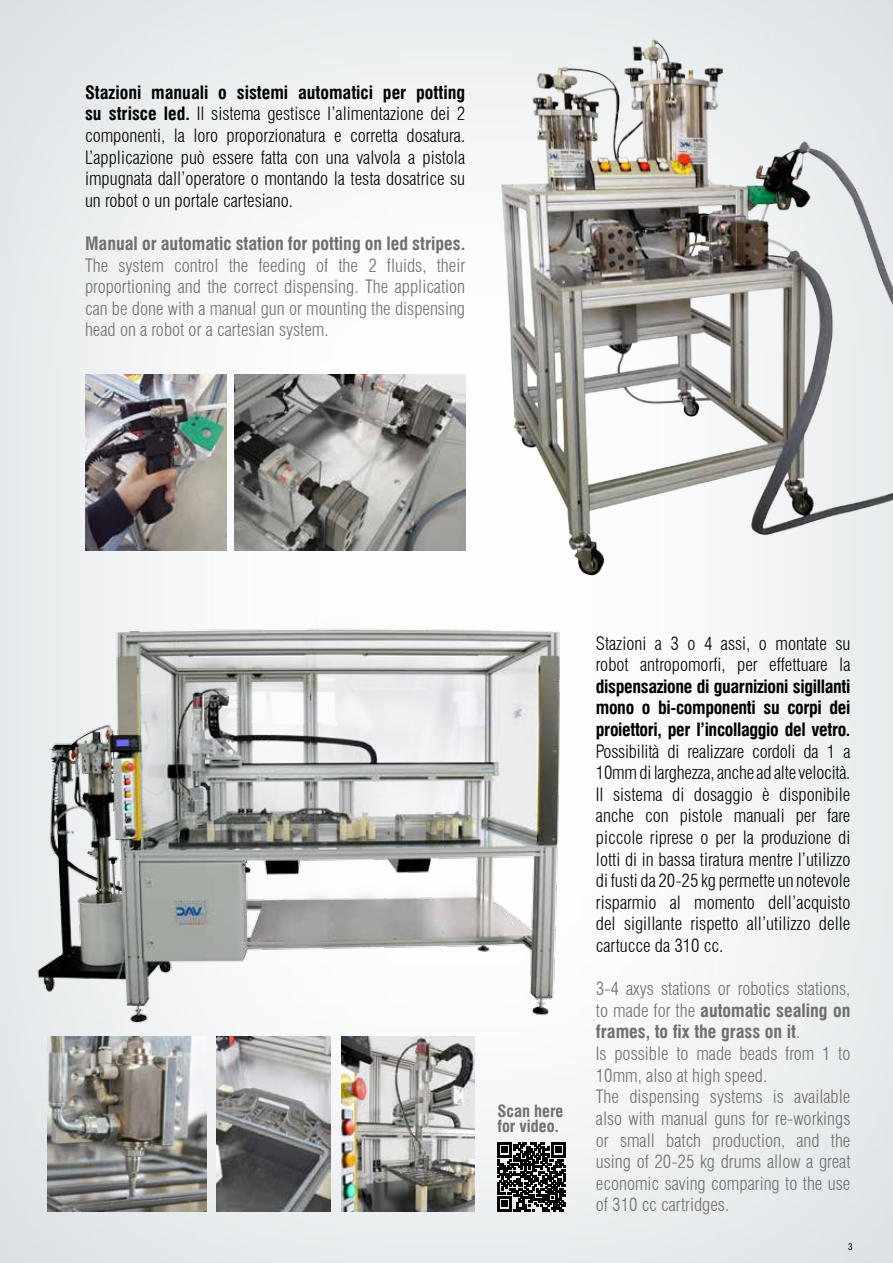
<style>
.page{position:relative;width:893px;height:1263px;background:#fff}
.page>*{position:absolute;margin:0;border:0;box-sizing:border-box;transform-origin:0 0}
.t1{font:300 condensed 18px/21.6px "Swiss 721 BT";color:#000;text-align:justify}
.t2{font:300 condensed 18px/21.6px "Swiss 721 BT";color:#706f6f;text-align:justify}
.t3{font:700 condensed 18px/21.6px "Swiss 721 BT";letter-spacing:-.02em;color:#000;text-align:justify}
.t4{font:700 condensed 18px "Swiss 721 BT";color:#706f6f}
.t5{font:700 condensed 16.5px/15px "Swiss 721 BT";color:#706f6f}
.t6{font:condensed 9px "Swiss 721 BT";color:#000}
.s1{font-weight:700}
</style>
<div class="page">
<div style="left:0;top:0;width:893px;height:1263px;background:#9aaab3;opacity:.5"></div>
<img style="left:234px;top:374px;width:231px;height:176px">
<img style="left:85px;top:374px;width:141px;height:176px">
<img style="left:489px;top:21px;width:404px;height:563px">
<img style="left:35px;top:606px;width:539px;height:439px">
<img style="left:47px;top:1037px;width:159px;height:174px">
<img style="left:341px;top:1037px;width:133px;height:174px">
<img style="left:217px;top:1037px;width:114px;height:174px">
<svg style="left:497px;top:1143px;width:69px;height:68px"></svg>
<p class="t1" style="left:85px;top:81px;width:382px"><span class="s1">Stazioni manuali o sistemi automatici per potting su strisce led.</span> Il sistema gestisce l’alimentazione dei 2 componenti, la loro proporzionatura e corretta dosatura.<br>L’applicazione può essere fatta con una valvola a pistola impugnata dall’operatore o montando la testa dosatrice su un robot o un portale cartesiano.</p>
<p class="t4" style="left:85px;top:233px;width:382px">Manual or automatic station for potting on led stripes.</p>
<p class="t2" style="left:85px;top:254px;width:382px">The system control the feeding of the 2 fluids, their proportioning and the correct dispensing. The application can be done with a manual gun or mounting the dispensing head on a robot or a cartesian system.</p>
<p class="t5" style="left:497px;top:1103px;width:67px">Scan here for video.</p>
<p class="t1" style="left:596px;top:632px;width:256px">Stazioni a 3 o 4 assi, o montate su robot antropomorfi, per effettuare la</p>
<p class="t3" style="left:596px;top:675px;width:256px">dispensazione di guarnizioni sigillanti mono o bi-componenti su corpi dei proiettori, per l’incollaggio del vetro.</p>
<p class="t1" style="left:596px;top:740px;width:256px">Possibilità di realizzare cordoli da 1 a 10mm di larghezza, anche ad alte velocità.<br>Il sistema di dosaggio è disponibile anche con pistole manuali per fare piccole riprese o per la produzione di lotti di in bassa tiratura mentre l’utilizzo di fusti da 20-25 kg permette un notevole risparmio al momento dell’acquisto del sigillante rispetto all’utilizzo delle cartucce da 310 cc.</p>
<p class="t2" style="left:596px;top:978px;width:256px;text-align:left">3-4 axys stations or robotics stations, to made for the <span class="s1">automatic sealing on frames, to fix the grass on it</span>.<br>Is possible to made beads from 1 to 10mm, also at high speed.<br>The dispensing systems is available also with manual guns for re-workings or small batch production, and the using of 20-25 kg drums allow a great economic saving comparing to the use of 310 cc cartridges.</p>
<p class="t6" style="left:848px;top:1242px;width:6px">3</p>
</div>
